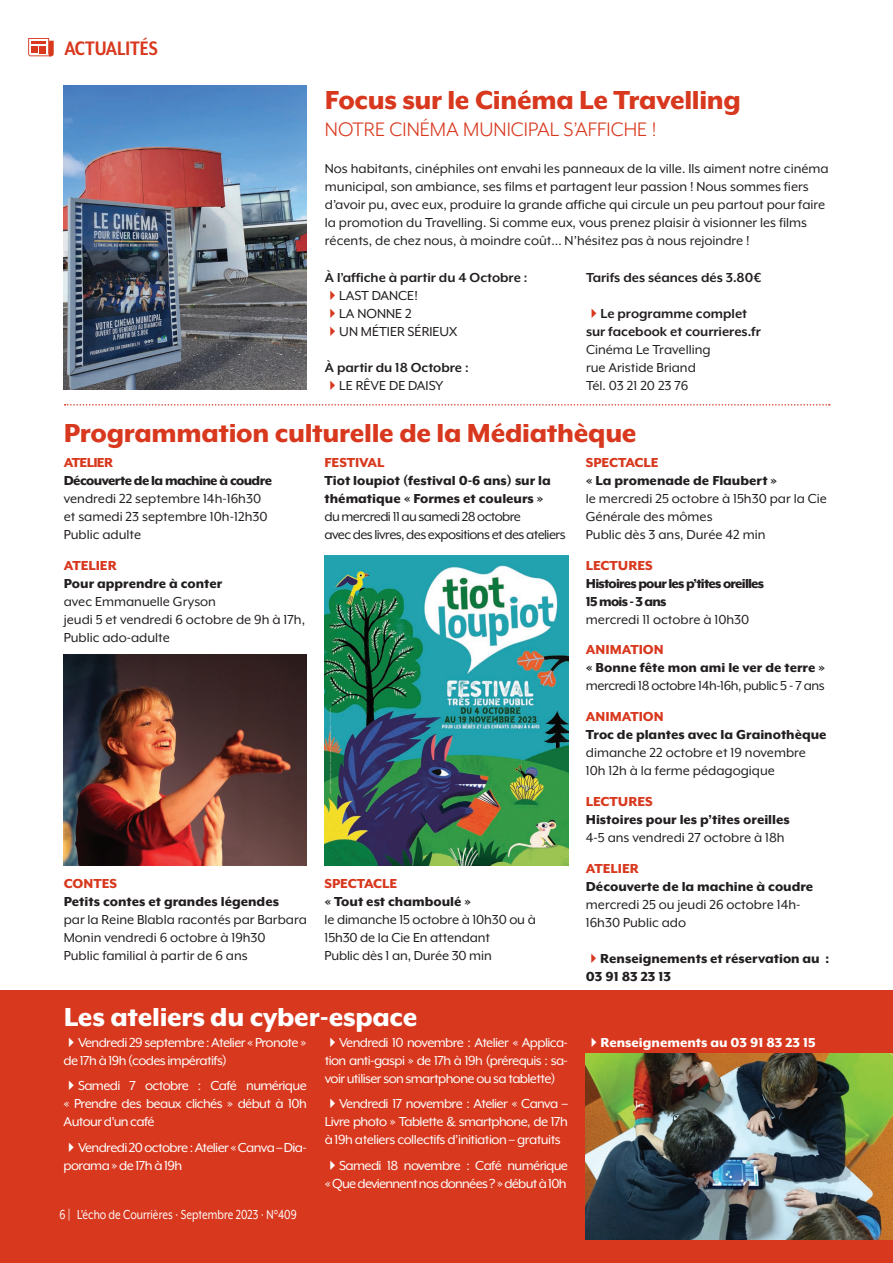
<style>
.page{position:relative;width:893px;height:1263px;background:#fff}
.page>*{position:absolute;margin:0;border:0;box-sizing:border-box;transform-origin:0 0}
.t1{font:800 30px "Mr Eaves XL Mod OT";letter-spacing:-.01em;color:#d8381e}
.t2{font:800 30px "Mr Eaves XL Mod OT";letter-spacing:-.01em;color:#fff}
.t3{font:22.5px "Mr Eaves XL Mod OT";color:#d8381e}
.t4{font:700 22.5px "Mr Eaves XL Mod Nar OT";color:#d8381e}
.t5{font:15px/18px "Mr Eaves XL Mod OT";color:#231f20}
.t6{font:15px/18px "Mr Eaves XL Mod OT";letter-spacing:-.04em;color:#fff}
.t7{font:800 15px/18px "Mr Eaves XL Mod OT";color:#231f20}
.t8{font:700 15px/18px "Mr Eaves XL Mod OT";color:#231f20}
.t9{font:800 15px "Mr Eaves XL Mod OT";color:#d8381e}
.t10{font:15px/18px "Mr Eaves XL Mod OT";letter-spacing:-.04em;color:#231f20}
.t11{font:800 15px/18px "Mr Eaves XL Mod OT";letter-spacing:-.05em;color:#231f20}
.t12{font:15px "Mr Eaves XL Mod OT";color:#fff;scale:.8 1}
.t13{font:15px "Mr Eaves XL Mod OT";letter-spacing:-.03em;color:#231f20}
.t14{font:800 15px "Mr Eaves XL Mod OT";letter-spacing:-.04em;color:#231f20}
.t15{font:800 15px "Mr Eaves XL Mod OT";color:#fff}
.t16{font:800 15px "Mr Eaves XL Mod OT";letter-spacing:-.04em;color:#d8381e}
.s1{color:#d8381e}
</style>
<div class="page">
<div style="left:0;top:991px;width:893px;height:272px;background:#d8381e"></div>
<svg style="left:65px;top:404px;width:765px;height:2px"></svg>
<img style="left:64px;top:654px;width:243px;height:211px">
<img style="left:325px;top:555px;width:243px;height:310px">
<img style="left:64px;top:85px;width:243px;height:305px">
<svg style="left:28px;top:38px;width:26px;height:18px"></svg>
<div style="left:31px;top:46px;width:7px;height:7px;background:#d8381e"></div>
<img style="left:586px;top:1053px;width:307px;height:187px">
<h2 class="t4" style="left:64px;top:37px;width:95px">ACTUALITÉS</h2>
<h1 class="t1" style="left:325px;top:83px;width:418px">Focus sur le Cinéma Le Travelling</h1>
<h2 class="t3" style="left:325px;top:118px;width:333px">NOTRE CINÉMA MUNICIPAL S’AFFICHE !</h2>
<p class="t5" style="left:325px;top:159px;width:505px">Nos habitants, cinéphiles ont envahi les panneaux de la ville. Ils aiment notre cinéma municipal, son ambiance, ses films et partagent leur passion ! Nous sommes fiers d’avoir pu, avec eux, produire la grande affiche qui circule un peu partout pour faire la promotion du Travelling. Si comme eux, vous prenez plaisir à visionner les films récents, de chez nous, à moindre coût… N’hésitez pas à nous rejoindre !</p>
<p class="t8" style="left:325px;top:268px;width:204px">À l’affiche à partir du 4 Octobre :</p>
<p class="t5" style="left:325px;top:286px;width:94px"><span class="s1">✔</span>LAST DANCE!</p>
<p class="t5" style="left:325px;top:304px;width:88px"><span class="s1">✔</span>LA NONNE 2</p>
<p class="t5" style="left:325px;top:322px;width:134px"><span class="s1">✔</span>UN MÉTIER SÉRIEUX</p>
<p class="t8" style="left:325px;top:358px;width:145px">À partir du 18 Octobre :</p>
<p class="t5" style="left:325px;top:376px;width:120px"><span class="s1">✔</span>LE RÊVE DE DAISY</p>
<h1 class="t1" style="left:64px;top:416px;width:574px">Programmation culturelle de la Médiathèque</h1>
<p class="t16" style="left:64px;top:454px;width:51px">ATELIER</p>
<p class="t14" style="left:64px;top:472px;width:210px">Découverte de la machine à coudre</p>
<p class="t5" style="left:64px;top:489px;width:205px">vendredi 22 septembre 14h-16h30 et samedi 23 septembre 10h-12h30<br>Public adulte</p>
<p class="t9" style="left:64px;top:557px;width:54px">ATELIER</p>
<p class="t7" style="left:64px;top:574px;width:160px">Pour apprendre à conter</p>
<p class="t5" style="left:64px;top:592px;width:243px">avec Emmanuelle Gryson<br>jeudi 5 et vendredi 6 octobre de 9h à 17h,<br>Public ado-adulte</p>
<p class="t8" style="left:586px;top:268px;width:177px">Tarifs des séances dés 3.80€</p>
<p class="t8" style="left:586px;top:304px;width:176px"><span class="s1">✔</span>Le programme complet sur facebook et courrieres.fr</p>
<p class="t5" style="left:586px;top:340px;width:126px">Cinéma Le Travelling rue Aristide Briand<br>Tél. 03 21 20 23 76</p>
<p class="t9" style="left:325px;top:454px;width:61px">FESTIVAL</p>
<p class="t7" style="left:325px;top:471px;width:228px">Tiot loupiot (festival 0-6 ans) sur la thématique « Formes et couleurs »</p>
<p class="t10" style="left:325px;top:507px;width:242px">du mercredi 11 au samedi 28 octobre<br>avec des livres, des expositions et des ateliers</p>
<p class="t9" style="left:586px;top:454px;width:74px">SPECTACLE</p>
<p class="t7" style="left:586px;top:471px;width:193px">« La promenade de Flaubert »</p>
<p class="t5" style="left:586px;top:489px;width:242px">le mercredi 25 octobre à 15h30 par la Cie<br>Générale des mômes<br>Public dès 3 ans, Durée 42 min</p>
<p class="t9" style="left:586px;top:557px;width:68px">LECTURES</p>
<p class="t11" style="left:586px;top:574px;width:180px">Histoires pour les p’tites oreilles<br>15 mois - 3 ans</p>
<p class="t5" style="left:586px;top:610px;width:165px">mercredi 11 octobre à 10h30</p>
<p class="t9" style="left:586px;top:641px;width:79px">ANIMATION</p>
<p class="t7" style="left:586px;top:659px;width:241px">« Bonne fête mon ami le ver de terre »</p>
<p class="t13" style="left:586px;top:678px;width:240px">mercredi 18 octobre 14h-16h, public 5 - 7 ans</p>
<p class="t9" style="left:586px;top:708px;width:79px">ANIMATION</p>
<p class="t7" style="left:586px;top:725px;width:242px">Troc de plantes avec la Grainothèque</p>
<p class="t5" style="left:586px;top:744px;width:222px">dimanche 22 octobre et 19 novembre<br>10h 12h à la ferme pédagogique</p>
<p class="t9" style="left:586px;top:793px;width:68px">LECTURES</p>
<p class="t7" style="left:586px;top:810px;width:205px">Histoires pour les p’tites oreilles</p>
<p class="t5" style="left:586px;top:828px;width:200px">4-5 ans vendredi 27 octobre à 18h</p>
<p class="t9" style="left:586px;top:860px;width:54px">ATELIER</p>
<p class="t7" style="left:586px;top:877px;width:229px">Découverte de la machine à coudre</p>
<p class="t5" style="left:586px;top:895px;width:216px">mercredi 25 ou jeudi 26 octobre 14h-<br>16h30 Public ado</p>
<p class="t7" style="left:586px;top:949px;width:245px"><span class="s1">✔</span>Renseignements et réservation au :<br>03 91 83 23 13</p>
<p class="t9" style="left:64px;top:875px;width:55px">CONTES</p>
<p class="t7" style="left:64px;top:892px;width:217px">Petits contes et grandes légendes</p>
<p class="t5" style="left:64px;top:910px;width:245px">par la Reine Blabla racontés par Barbara<br>Monin vendredi 6 octobre à 19h30<br>Public familial à partir de 6 ans</p>
<p class="t9" style="left:325px;top:875px;width:74px">SPECTACLE</p>
<p class="t7" style="left:325px;top:892px;width:148px">« Tout est chamboulé »</p>
<p class="t5" style="left:325px;top:910px;width:213px">le dimanche 15 octobre à 10h30 ou à<br>15h30 de la Cie En attendant<br>Public dès 1 an, Durée 30 min</p>
<h1 class="t2" style="left:64px;top:1000px;width:355px">Les ateliers du cyber-espace</h1>
<p class="t6" style="left:64px;top:1033px;width:244px">✔Vendredi 29 septembre : Atelier « Pronote » de 17h à 19h (codes impératifs)</p>
<p class="t6" style="left:64px;top:1077px;width:245px;text-align:justify">✔Samedi 7 octobre : Café numérique « Prendre des beaux clichés » début à 10h Autour d’un café</p>
<p class="t6" style="left:64px;top:1138px;width:245px">✔Vendredi 20 octobre : Atelier « Canva – Dia&shy;porama » de 17h à 19h</p>
<p class="t12" style="left:60px;top:1207px;width:298px">6 | L’écho de Courrières · Septembre 2023 · N°409</p>
<p class="t6" style="left:325px;top:1033px;width:245px;text-align:justify">✔Vendredi 10 novembre : Atelier « Applica&shy;tion anti-gaspi » de 17h à 19h (prérequis : sa&shy;voir utiliser son smartphone ou sa tablette)</p>
<p class="t6" style="left:325px;top:1095px;width:245px;text-align:justify">✔Vendredi 17 novembre : Atelier « Canva – Livre photo » Tablette &amp; smartphone, de 17h à 19h ateliers collectifs d’initiation – gratuits</p>
<p class="t6" style="left:325px;top:1156px;width:245px">✔Samedi 18 novembre : Café numérique « Que deviennent nos données ? » début à 10h</p>
<p class="t15" style="left:586px;top:1034px;width:231px">✔Renseignements au 03 91 83 23 15</p>
</div>
